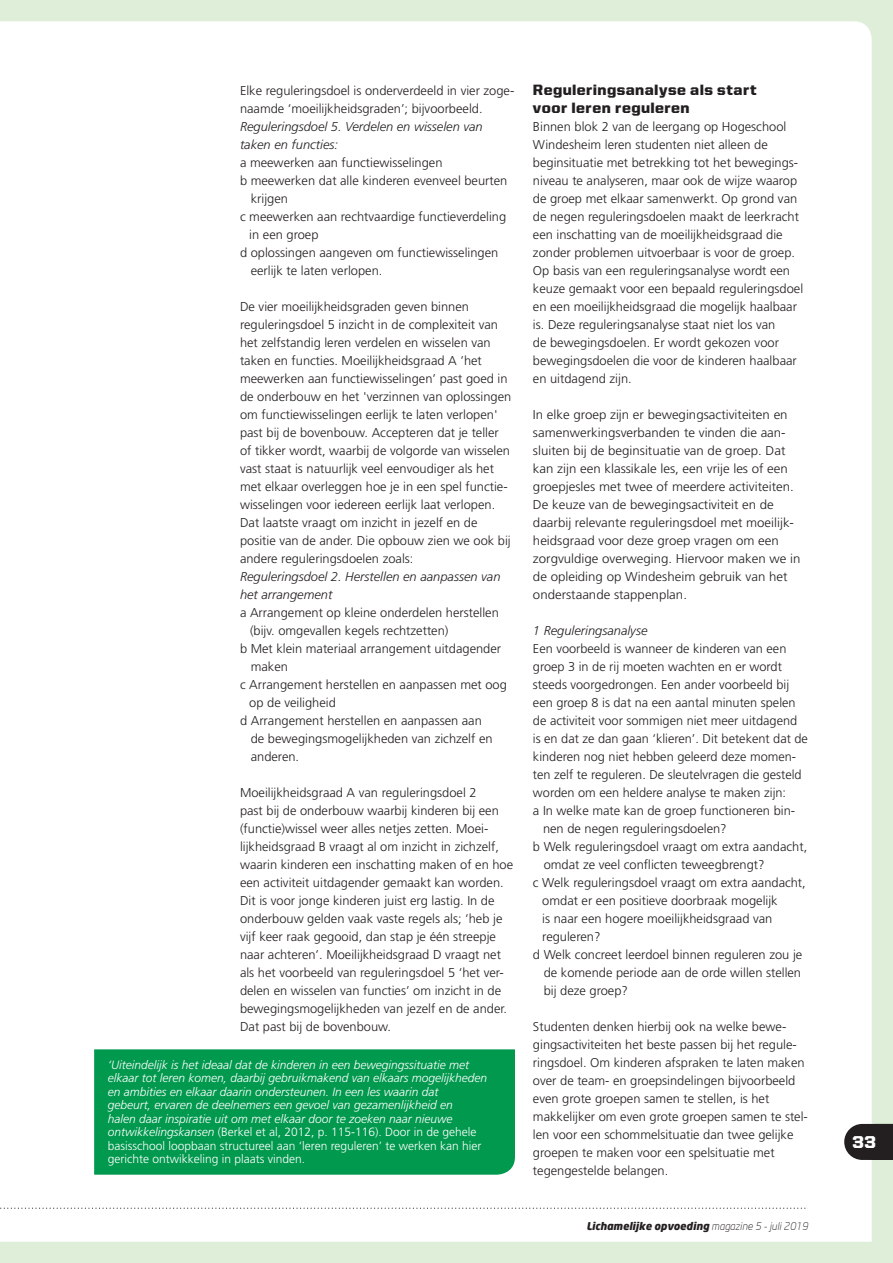
<style>
.page{position:relative;width:893px;height:1263px;background:#dfeed8}
.page>*{position:absolute;margin:0;border:0;box-sizing:border-box;transform-origin:0 0}
.t1{font:900 17.25px "United Sans Reg";color:#fff}
.t2{font:900 15px/18px "United Sans Reg";letter-spacing:.025em;color:#231f20}
.t3{font:300 12.75px/18px "Frutiger LT Std";color:#231f20}
.t4{font:300 12.75px/18px "Frutiger LT Std";color:#231f20;scale:1.04 1}
.t5{font:italic 300 12.75px/18px "Frutiger LT Std";color:#231f20}
.t6{font:italic 300 12px/13.5px "Frutiger LT Std";color:#fff}
.t7{font:italic 900 10.5px "Neo Sans";color:#231f20}
.s1{font-style:normal}
.s2{font-weight:300}
</style>
<div class="page">
<div style="left:0;top:21px;width:872px;height:1221px;background:#fff"></div>
<div style="left:94px;top:1049px;width:421px;height:126px;background:#00994e"></div>
<svg style="left:844px;top:1124px;width:49px;height:36px;background:#353132"></svg>
<svg style="left:0;top:1207px;width:808px;height:2px;background:#e0e0e0"></svg>
<p class="t3" style="left:240px;top:81px;width:276px">Elke reguleringsdoel is onderverdeeld in vier zoge&shy;naamde ‘moeilijkheidsgraden’; bijvoorbeeld.</p>
<p class="t5" style="left:240px;top:117px;width:244px">Reguleringsdoel 5. Verdelen en wisselen van taken en functies:</p>
<p class="t3" style="left:240px;top:153px;width:204px">a meewerken aan functiewisselingen</p>
<p class="t3" style="left:240px;top:171px;width:269px">b meewerken dat alle kinderen evenveel beurten</p>
<p class="t3" style="left:251px;top:189px;width:39px">krijgen</p>
<p class="t3" style="left:240px;top:207px;width:268px">c meewerken aan rechtvaardige functieverdeling</p>
<p class="t3" style="left:249px;top:225px;width:71px">in een groep</p>
<p class="t3" style="left:240px;top:243px;width:260px">d oplossingen aangeven om functiewisselingen</p>
<p class="t3" style="left:251px;top:261px;width:133px">eerlijk te laten verlopen.</p>
<p class="t3" style="left:240px;top:297px;width:273px">De vier moeilijkheidsgraden geven binnen reguleringsdoel 5 inzicht in de complexiteit van het zelfstandig leren verdelen en wisselen van taken en functies. Moeilijkheidsgraad A ’het meewerken aan functiewisselingen’ past goed in de onderbouw en het 'verzinnen van oplossingen om functiewisselingen eerlijk te laten verlopen' past bij de bovenbouw. Accepteren dat je teller of tikker wordt, waarbij de volgorde van wisselen vast staat is natuurlijk veel eenvoudiger als het met elkaar overleggen hoe je in een spel functie&shy;wisselingen voor iedereen eerlijk laat verlopen.<br>Dat laatste vraagt om inzicht in jezelf en de positie van de ander. Die opbouw zien we ook bij andere reguleringsdoelen zoals:</p>
<p class="t5" style="left:240px;top:567px;width:262px">Reguleringsdoel 2. Herstellen en aanpassen van het arrangement</p>
<p class="t3" style="left:240px;top:603px;width:260px">a Arrangement op kleine onderdelen herstellen</p>
<p class="t3" style="left:250px;top:621px;width:200px">(bijv. omgevallen kegels rechtzetten)</p>
<p class="t3" style="left:240px;top:639px;width:263px">b Met klein materiaal arrangement uitdagender</p>
<p class="t3" style="left:251px;top:657px;width:39px">maken</p>
<p class="t3" style="left:240px;top:675px;width:268px">c Arrangement herstellen en aanpassen met oog</p>
<p class="t3" style="left:249px;top:693px;width:88px">op de veiligheid</p>
<p class="t3" style="left:240px;top:711px;width:243px">d Arrangement herstellen en aanpassen aan</p>
<p class="t3" style="left:251px;top:729px;width:243px">de bewegingsmogelijkheden van zichzelf en</p>
<p class="t3" style="left:251px;top:747px;width:50px">anderen.</p>
<p class="t3" style="left:240px;top:783px;width:275px">Moeilijkheidsgraad A van reguleringsdoel 2<br>past bij de onderbouw waarbij kinderen bij een (functie)wissel weer alles netjes zetten. Moei&shy;lijkheidsgraad B vraagt al om inzicht in zichzelf, waarin kinderen een inschatting maken of en hoe een activiteit uitdagender gemaakt kan worden.<br>Dit is voor jonge kinderen juist erg lastig. In de onderbouw gelden vaak vaste regels als; ‘heb je vijf keer raak gegooid, dan stap je één streepje naar achteren’. Moeilijkheidsgraad D vraagt net als het voorbeeld van reguleringsdoel 5 ‘het ver&shy;delen en wisselen van functies’ om inzicht in de bewegingsmogelijkheden van jezelf en de ander.<br>Dat past bij de bovenbouw.</p>
<p class="t6" style="left:108px;top:1058px;width:381px">‘Uiteindelijk is het ideaal dat de kinderen in een bewegingssituatie met elkaar tot leren komen, daarbij gebruikmakend van elkaars mogelijkheden en ambities en elkaar daarin ondersteunen. In een les waarin dat<br>gebeurt, ervaren de deelnemers een gevoel van gezamenlijkheid en<br>halen daar inspiratie uit om met elkaar door te zoeken naar nieuwe ontwikkelingskansen <span class="s1">(Berkel et al, 2012, p. 115-116). Door in de gehele basisschool loopbaan structureel aan ‘leren reguleren’ te werken kan hier gerichte ontwikkeling in plaats vinden.</span></p>
<p class="t2" style="left:533px;top:80px;width:225px">Reguleringsanalyse als start voor leren reguleren</p>
<p class="t3" style="left:533px;top:117px;width:272px">Binnen blok 2 van de leergang op Hogeschool Windesheim leren studenten niet alleen de beginsituatie met betrekking tot het bewegings&shy;niveau te analyseren, maar ook de wijze waarop de groep met elkaar samenwerkt. Op grond van de negen reguleringsdoelen maakt de leerkracht een inschatting van de moeilijkheidsgraad die zonder problemen uitvoerbaar is voor de groep.<br>Op basis van een reguleringsanalyse wordt een keuze gemaakt voor een bepaald reguleringsdoel en een moeilijkheidsgraad die mogelijk haalbaar is. Deze reguleringsanalyse staat niet los van<br>de bewegingsdoelen. Er wordt gekozen voor bewegingsdoelen die voor de kinderen haalbaar en uitdagend zijn.</p>
<p class="t4" style="left:533px;top:405px;width:259px">In elke groep zijn er bewegingsactiviteiten en samenwerkingsverbanden te vinden die aan&shy;sluiten bij de beginsituatie van de groep. Dat kan zijn een klassikale les, een vrije les of een groepjesles met twee of meerdere activiteiten.<br>De keuze van de bewegingsactiviteit en de daarbij relevante reguleringsdoel met moeilijk&shy;heidsgraad voor deze groep vragen om een zorgvuldige overweging. Hiervoor maken we in de opleiding op Windesheim gebruik van het onderstaande stappenplan.</p>
<p class="t5" style="left:533px;top:621px;width:116px">1 Reguleringsanalyse</p>
<p class="t3" style="left:533px;top:639px;width:255px">Een voorbeeld is wanneer de kinderen van een</p>
<p class="t3" style="left:533px;top:657px;width:250px">groep 3 in de rij moeten wachten en er wordt</p>
<p class="t3" style="left:533px;top:675px;width:258px">steeds voorgedrongen. Een ander voorbeeld bij</p>
<p class="t3" style="left:533px;top:693px;width:264px">een groep 8 is dat na een aantal minuten spelen</p>
<p class="t3" style="left:533px;top:711px;width:266px">de activiteit voor sommigen niet meer uitdagend</p>
<p class="t3" style="left:533px;top:729px;width:276px">is en dat ze dan gaan ‘klieren’. Dit betekent dat de</p>
<p class="t3" style="left:533px;top:747px;width:265px">kinderen nog niet hebben geleerd deze momen-</p>
<p class="t3" style="left:533px;top:765px;width:270px">ten zelf te reguleren. De sleutelvragen die gesteld</p>
<p class="t3" style="left:533px;top:783px;width:255px">worden om een heldere analyse te maken zijn:</p>
<p class="t3" style="left:533px;top:801px;width:264px">a In welke mate kan de groep functioneren bin-</p>
<p class="t3" style="left:543px;top:819px;width:185px">nen de negen reguleringsdoelen?</p>
<p class="t3" style="left:533px;top:837px;width:276px">b Welk reguleringsdoel vraagt om extra aandacht,</p>
<p class="t3" style="left:544px;top:855px;width:222px">omdat ze veel conflicten teweegbrengt?</p>
<p class="t3" style="left:533px;top:873px;width:274px">c Welk reguleringsdoel vraagt om extra aandacht,</p>
<p class="t3" style="left:542px;top:891px;width:237px">omdat er een positieve doorbraak mogelijk</p>
<p class="t3" style="left:542px;top:909px;width:232px">is naar een hogere moeilijkheidsgraad van</p>
<p class="t3" style="left:542px;top:927px;width:60px">reguleren?</p>
<p class="t3" style="left:533px;top:945px;width:271px">d Welk concreet leerdoel binnen reguleren zou je</p>
<p class="t3" style="left:544px;top:963px;width:259px">de komende periode aan de orde willen stellen</p>
<p class="t3" style="left:544px;top:981px;width:86px">bij deze groep?</p>
<p class="t3" style="left:533px;top:1017px;width:276px">Studenten denken hierbij ook na welke bewe&shy;gingsactiviteiten het beste passen bij het regule&shy;ringsdoel. Om kinderen afspraken te laten maken over de team- en groepsindelingen bijvoorbeeld even grote groepen samen te stellen, is het makkelijker om even grote groepen samen te stel&shy;len voor een schommelsituatie dan twee gelijke groepen te maken voor een spelsituatie met tegengestelde belangen.</p>
<p class="t7" style="left:586px;top:1219px;width:223px">Lichamelijke opvoeding <span class="s2">magazine 5 - juli 2019</span></p>
<h1 class="t1" style="left:852px;top:1133px;width:25px">33</h1>
</div>
